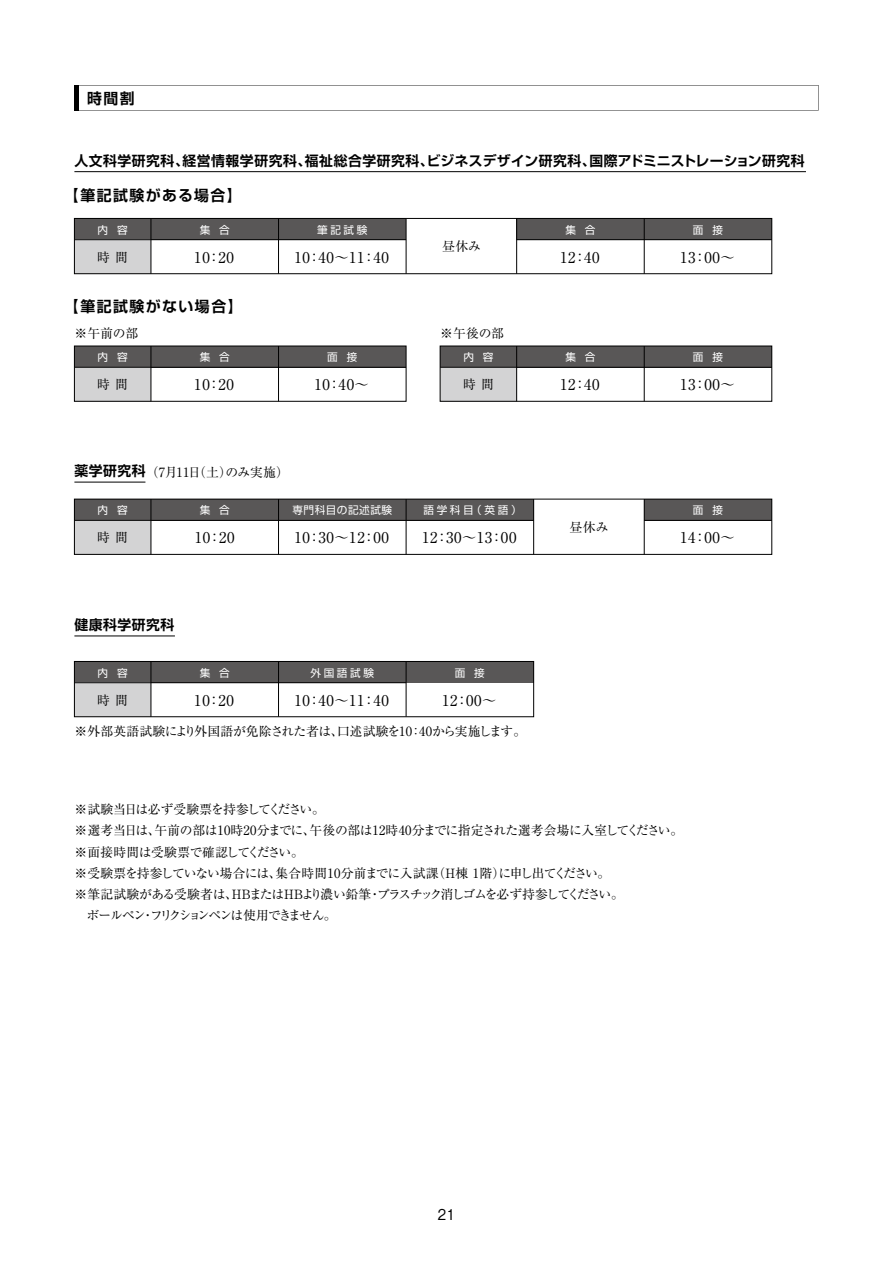
<style>
.page{position:relative;width:893px;height:1263px;background:#fff}
.page>*{position:absolute;margin:0;border:0;box-sizing:border-box;transform-origin:0 0}
.t1{font:14.85px "Ryumin Pro";letter-spacing:.04em;color:#000}
.t2{font:700 14.85px "Shin Go Pro De";letter-spacing:.1em;color:#000}
.t3{font:500 14.85px "Gothic BBB Pro";color:#000;scale:.9 1}
.t4{font:700 13.8px "Shin Go Pro De";letter-spacing:.04em;color:#000}
.t5{font:700 13.8px "Shin Go Pro De";letter-spacing:.01em;color:#000}
.t6{font:700 13.8px "Shin Go Pro De";letter-spacing:.015em;color:#000}
.t7{font:12.75px/21.3px "Ryumin Pro";letter-spacing:-.025em;color:#000}
.t8{font:12.75px/21.3px "Ryumin Pro";letter-spacing:-.045em;color:#000}
.t9{font:12.75px/21.3px "Ryumin Pro";letter-spacing:-.075em;color:#000}
.t10{font:12.75px "Ryumin Pro";letter-spacing:-.14em;color:#000}
.t11{font:12.75px "Ryumin Pro";color:#000}
.t12{font:12.75px "Ryumin Pro";letter-spacing:-.08em;color:#000}
.t13{font:12.75px "Ryumin Pro";letter-spacing:.02em;color:#000}
.t14{font:12.75px "Ryumin Pro";letter-spacing:-.05em;color:#000}
.t15{font:10.65px "Shin Go Pro";letter-spacing:.25em;color:#fff}
.t16{font:10.65px "Shin Go Pro";letter-spacing:.05em;color:#fff}
.s1{font-family:"Shin Go Pro De";font-weight:700;font-size:13.8px}
</style>
<div class="page">
<div style="left:74px;top:346px;width:332px;height:21px;background:#595757"></div>
<div style="left:74px;top:367px;width:77px;height:34px;background:#d3d3d4"></div>
<div style="left:74px;top:218px;width:332px;height:22px;background:#595757"></div>
<div style="left:517px;top:218px;width:255px;height:22px;background:#595757"></div>
<div style="left:74px;top:240px;width:77px;height:34px;background:#d3d3d4"></div>
<div style="left:440px;top:346px;width:332px;height:21px;background:#595757"></div>
<div style="left:440px;top:367px;width:77px;height:34px;background:#d3d3d4"></div>
<div style="left:74px;top:499px;width:460px;height:21px;background:#595757"></div>
<div style="left:644px;top:499px;width:128px;height:21px;background:#595757"></div>
<div style="left:74px;top:520px;width:77px;height:34px;background:#d3d3d4"></div>
<div style="left:74px;top:661px;width:460px;height:22px;background:#595757"></div>
<div style="left:74px;top:683px;width:77px;height:34px;background:#d3d3d4"></div>
<hr style="left:74px;top:171px;width:732px;height:1px;background:#000">
<hr style="left:74px;top:482px;width:71px;height:1px;background:#000">
<hr style="left:74px;top:635px;width:101px;height:1px;background:#000">
<div style="left:74px;top:346px;width:332px;height:55px;border:1px solid #000"></div>
<hr style="left:278px;top:346px;width:1px;height:55px;background:#000">
<hr style="left:151px;top:346px;width:1px;height:55px;background:#000">
<hr style="left:74px;top:367px;width:332px;height:1px;background:#000">
<hr style="left:278px;top:218px;width:1px;height:56px;background:#000">
<hr style="left:406px;top:218px;width:1px;height:56px;background:#000">
<hr style="left:151px;top:218px;width:1px;height:56px;background:#000">
<hr style="left:74px;top:239px;width:332px;height:1px;background:#000">
<hr style="left:516px;top:218px;width:1px;height:56px;background:#000">
<hr style="left:517px;top:239px;width:255px;height:1px;background:#000">
<div style="left:74px;top:218px;width:698px;height:56px;border:1px solid #000"></div>
<div style="left:440px;top:346px;width:332px;height:55px;border:1px solid #000"></div>
<hr style="left:644px;top:346px;width:1px;height:55px;background:#000">
<hr style="left:516px;top:346px;width:1px;height:55px;background:#000">
<hr style="left:440px;top:367px;width:332px;height:1px;background:#000">
<hr style="left:406px;top:499px;width:1px;height:55px;background:#000">
<hr style="left:533px;top:499px;width:1px;height:55px;background:#000">
<hr style="left:151px;top:499px;width:1px;height:55px;background:#000">
<hr style="left:278px;top:499px;width:1px;height:55px;background:#000">
<hr style="left:74px;top:520px;width:460px;height:1px;background:#000">
<hr style="left:644px;top:499px;width:1px;height:55px;background:#000">
<hr style="left:644px;top:520px;width:128px;height:1px;background:#000">
<div style="left:74px;top:499px;width:698px;height:56px;border:1px solid #000"></div>
<hr style="left:278px;top:662px;width:1px;height:54px;background:#000">
<hr style="left:406px;top:662px;width:1px;height:54px;background:#000">
<hr style="left:151px;top:661px;width:1px;height:56px;background:#000">
<hr style="left:74px;top:682px;width:332px;height:1px;background:#000">
<div style="left:74px;top:661px;width:460px;height:56px;border:1px solid #000"></div>
<hr style="left:644px;top:218px;width:1px;height:56px;background:#000">
<svg style="left:74px;top:85px;width:745px;height:26px"></svg>
<p class="t2" style="left:87px;top:86px;width:49px">時間割</p>
<p class="t6" style="left:427px;top:149px;width:170px">ビジネスデザイン研究科、</p>
<p class="t4" style="left:182px;top:149px;width:130px">経営情報学研究科、</p>
<p class="t4" style="left:74px;top:149px;width:116px">人文科学研究科、</p>
<p class="t4" style="left:305px;top:149px;width:130px">福祉総合学研究科、</p>
<p class="t5" style="left:589px;top:149px;width:217px">国際アドミニストレーション研究科</p>
<p class="t2" style="left:64px;top:184px;width:179px">【筆記試験がある場合【</p>
<p class="t15" style="left:98px;top:221px;width:12px">内</p>
<p class="t15" style="left:117px;top:221px;width:12px">容</p>
<p class="t15" style="left:200px;top:221px;width:12px">集</p>
<p class="t15" style="left:219px;top:221px;width:12px">合</p>
<p class="t15" style="left:317px;top:221px;width:52px">筆記試験</p>
<p class="t7" style="left:97px;top:246px;width:32px">時間</p>
<p class="t1" style="left:194px;top:246px;width:41px">10：20</p>
<p class="t1" style="left:294px;top:246px;width:96px">10：40~11：40</p>
<p class="t7" style="left:442px;top:235px;width:40px">昼休み</p>
<p class="t2" style="left:64px;top:294px;width:180px">【筆記試験がない場合【</p>
<p class="t7" style="left:74px;top:321px;width:65px">※午前の部</p>
<p class="t7" style="left:440px;top:321px;width:65px">※午後の部</p>
<p class="t15" style="left:98px;top:348px;width:12px">内</p>
<p class="t15" style="left:117px;top:348px;width:12px">容</p>
<p class="t15" style="left:200px;top:348px;width:12px">集</p>
<p class="t15" style="left:219px;top:348px;width:12px">合</p>
<p class="t15" style="left:327px;top:348px;width:12px">面</p>
<p class="t15" style="left:347px;top:348px;width:12px">接</p>
<p class="t15" style="left:463px;top:348px;width:12px">内</p>
<p class="t15" style="left:483px;top:348px;width:12px">容</p>
<p class="t7" style="left:97px;top:373px;width:32px">時間</p>
<p class="t1" style="left:194px;top:373px;width:41px">10：20</p>
<p class="t1" style="left:315px;top:373px;width:56px">10：40~</p>
<p class="t7" style="left:463px;top:373px;width:32px">時間</p>
<p class="t7" style="left:74px;top:461px;width:159px"><span class="s1">薬学研究科</span>（月7 11 （日土）</p>
<p class="t7" style="left:225px;top:461px;width:65px">のみ実施(</p>
<p class="t15" style="left:98px;top:502px;width:12px">内</p>
<p class="t15" style="left:117px;top:502px;width:12px">容</p>
<p class="t15" style="left:200px;top:502px;width:12px">集</p>
<p class="t15" style="left:219px;top:502px;width:12px">合</p>
<p class="t16" style="left:292px;top:502px;width:101px">専門科目の記述試験</p>
<p class="t15" style="left:423px;top:502px;width:52px">語学科目</p>
<p class="t15" style="left:471px;top:502px;width:52px">（英語(</p>
<p class="t7" style="left:97px;top:526px;width:32px">時間</p>
<p class="t1" style="left:195px;top:526px;width:41px">10：20</p>
<p class="t1" style="left:294px;top:526px;width:96px">10：30~12：00</p>
<p class="t1" style="left:422px;top:526px;width:96px">12：30~13：00</p>
<p class="t4" style="left:74px;top:613px;width:102px">健康科学研究科</p>
<p class="t15" style="left:219px;top:664px;width:12px">合</p>
<p class="t15" style="left:200px;top:664px;width:12px">集</p>
<p class="t15" style="left:474px;top:664px;width:12px">接</p>
<p class="t15" style="left:310px;top:664px;width:65px">外国語試験</p>
<p class="t15" style="left:98px;top:664px;width:12px">内</p>
<p class="t15" style="left:117px;top:664px;width:12px">容</p>
<p class="t15" style="left:455px;top:664px;width:12px">面</p>
<p class="t1" style="left:442px;top:688px;width:56px">12：00~</p>
<p class="t8" style="left:337px;top:720px;width:190px">口述試験を10：40から実施します。</p>
<p class="t7" style="left:97px;top:688px;width:32px">時間</p>
<p class="t1" style="left:194px;top:688px;width:41px">10：20</p>
<p class="t1" style="left:294px;top:688px;width:96px">10：40~11：40</p>
<p class="t11" style="left:74px;top:721px;width:271px">※外部英語試験により外国語が免除された者は、</p>
<p class="t15" style="left:565px;top:221px;width:12px">集</p>
<p class="t15" style="left:585px;top:221px;width:12px">合</p>
<p class="t1" style="left:560px;top:246px;width:41px">12：40</p>
<p class="t15" style="left:565px;top:348px;width:12px">集</p>
<p class="t15" style="left:585px;top:348px;width:12px">合</p>
<p class="t1" style="left:560px;top:373px;width:41px">12：40</p>
<p class="t7" style="left:570px;top:516px;width:40px">昼休み</p>
<p class="t15" style="left:693px;top:221px;width:12px">面</p>
<p class="t15" style="left:712px;top:221px;width:12px">接</p>
<p class="t1" style="left:680px;top:246px;width:56px">13：00～</p>
<p class="t15" style="left:693px;top:348px;width:12px">面</p>
<p class="t15" style="left:712px;top:348px;width:12px">接</p>
<p class="t1" style="left:680px;top:373px;width:56px">13：00~</p>
<p class="t15" style="left:693px;top:502px;width:12px">面</p>
<p class="t15" style="left:712px;top:502px;width:12px">接</p>
<p class="t1" style="left:680px;top:526px;width:56px">14：00～</p>
<p class="t8" style="left:309px;top:798px;width:375px;text-indent:-235px">※試験当日は必ず受験票を持参してください。<br>午後の部は12時40分までに指定された選考会場に入室してください。</p>
<p class="t7" style="left:154px;top:819px;width:163px">午前の部は10時20分までに、</p>
<p class="t7" style="left:74px;top:819px;width:231px">※選考当日は、<br>※面接時間は受験票で確認してください。</p>
<p class="t7" style="left:432px;top:861px;width:74px">（H棟 階1 ）</p>
<p class="t12" style="left:74px;top:863px;width:209px">※受験票を持参していない場合には、</p>
<p class="t13" style="left:276px;top:863px;width:164px">集合時間10分前までに入試課</p>
<p class="t10" style="left:498px;top:863px;width:114px">に申し出てください。</p>
<p class="t9" style="left:74px;top:883px;width:264px">※筆記試験がある受験者は、<br>　ボールペンフリクションペンは使用できません。</p>
<p class="t14" style="left:232px;top:884px;width:141px">HBまたはHBより濃い鉛筆</p>
<p class="t10" style="left:377px;top:884px;width:248px">プラスチック消しゴムを必ず持参してください。</p>
<p class="t7" style="left:368px;top:883px;width:14px">・</p>
<p class="t7" style="left:142px;top:904px;width:14px">・</p>
<p class="t3" style="left:438px;top:1203px;width:21px">21</p>
</div>
